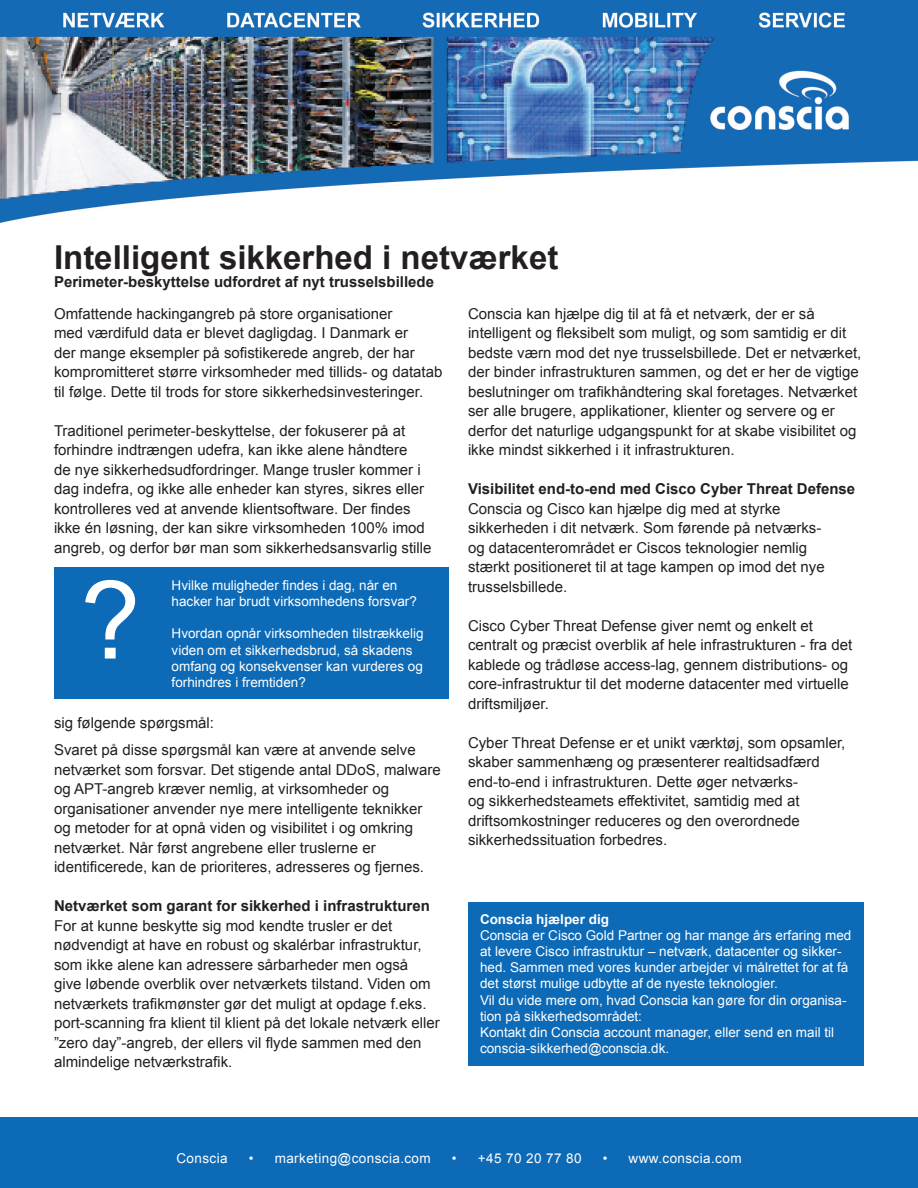
<style>
.page{position:relative;width:918px;height:1188px;background:#fff}
.page>*{position:absolute;margin:0;border:0;box-sizing:border-box;transform-origin:0 0}
.t1{font:108px "Arial";color:#fff}
.t2{font:700 33px "Arial";color:#231f20}
.t3{font:15px/19.5px "Arial";color:#231f20}
.t4{font:700 15px "Arial";color:#231f20}
.t5{font:13.5px/16.2px "Arial";color:#fff}
.t6{font:13.5px "Arial";letter-spacing:.03em;color:#fff}
.t7{font:700 13.5px "Arial";color:#fff}
.s1{font-weight:700}
</style>
<div class="page">
<img style="left:0;top:0;width:917px;height:222px">
<div style="left:0;top:1118px;width:918px;height:70px;background:#0d6ab7"></div>
<div style="left:160px;top:568px;width:289px;height:131px;background:#0d6ab7"></div>
<div style="left:54px;top:568px;width:113px;height:131px;background:#0d6ab7"></div>
<div style="left:468px;top:902px;width:396px;height:163px;background:#0d6ab7"></div>
<p class="t2" style="left:54px;top:235px;width:506px">Intelligent sikkerhed i netværket</p>
<p class="t4" style="left:54px;top:271px;width:382px">Perimeter-beskyttelse udfordret af nyt trusselsbillede</p>
<p class="t3" style="left:54px;top:304px;width:390px">Omfattende hackingangreb på store organisationer<br>med værdifuld data er blevet dagligdag. I Danmark er<br>der mange eksempler på sofistikerede angreb, der har kompromitteret større virksomheder med tillids- og datatab til følge. Dette til trods for store sikkerhedsinvesteringer.</p>
<p class="t3" style="left:54px;top:421px;width:379px">Traditionel perimeter-beskyttelse, der fokuserer på at forhindre indtrængen udefra, kan ikke alene håndtere<br>de nye sikkerhedsudfordringer. Mange trusler kommer i dag indefra, og ikke alle enheder kan styres, sikres eller kontrolleres ved at anvende klientsoftware. Der findes ikke én løsning, der kan sikre virksomheden 100% imod angreb, og derfor bør man som sikkerhedsansvarlig stille</p>
<p class="t1" style="left:80px;top:550px;width:62px">?</p>
<p class="t5" style="left:172px;top:577px;width:247px">Hvilke muligheder findes i dag, når en hacker har brudt virksomhedens forsvar?</p>
<p class="t5" style="left:172px;top:626px;width:254px">Hvordan opnår virksomheden tilstrækkelig viden om et sikkerhedsbrud, så skadens omfang og konsekvenser kan vurderes og</p>
<p class="t5" style="left:172px;top:674px;width:136px">forhindres i fremtiden?</p>
<p class="t3" style="left:54px;top:713px;width:162px">sig følgende spørgsmål:</p>
<p class="t3" style="left:54px;top:740px;width:388px">Svaret på disse spørgsmål kan være at anvende selve netværket som forsvar. Det stigende antal DDoS, malware og APT-angreb kræver nemlig, at virksomheder og organisationer anvender nye mere intelligente teknikker og metoder for at opnå viden og visibilitet i og omkring netværket. Når først angrebene eller truslerne er identificerede, kan de prioriteres, adresseres og fjernes.</p>
<p class="t3" style="left:54px;top:896px;width:387px"><span class="s1">Netværket som garant for sikkerhed i infrastrukturen </span>For at kunne beskytte sig mod kendte trusler er det nødvendigt at have en robust og skalérbar infrastruktur, som ikke alene kan adressere sårbarheder men også<br>give løbende overblik over netværkets tilstand. Viden om netværkets trafikmønster gør det muligt at opdage f.eks. port-scanning fra klient til klient på det lokale netværk eller ”zero day”-angreb, der ellers vil flyde sammen med den almindelige netværkstrafik.</p>
<p class="t3" style="left:468px;top:304px;width:395px">Conscia kan hjælpe dig til at få et netværk, der er så intelligent og fleksibelt som muligt, og som samtidig er dit bedste værn mod det nye trusselsbillede. Det er netværket, der binder infrastrukturen sammen, og det er her de vigtige beslutninger om trafikhåndtering skal foretages. Netværket ser alle brugere, applikationer, klienter og servere og er derfor det naturlige udgangspunkt for at skabe visibilitet og ikke mindst sikkerhed i it infrastrukturen.</p>
<p class="t3" style="left:468px;top:479px;width:389px"><span class="s1">Visibilitet end-to-end med Cisco Cyber Threat Defense </span>Conscia og Cisco kan hjælpe dig med at styrke sikkerheden i dit netværk. Som førende på netværks-<br>og datacenterområdet er Ciscos teknologier nemlig<br>stærkt positioneret til at tage kampen op imod det nye trusselsbillede.</p>
<p class="t3" style="left:468px;top:616px;width:386px">Cisco Cyber Threat Defense giver nemt og enkelt et centralt og præcist overblik af hele infrastrukturen - fra det kablede og trådløse access-lag, gennem distributions- og core-infrastruktur til det moderne datacenter med virtuelle driftsmiljøer.</p>
<p class="t3" style="left:468px;top:733px;width:379px">Cyber Threat Defense er et unikt værktøj, som opsamler, skaber sammenhæng og præsenterer realtidsadfærd end-to-end i infrastrukturen. Dette øger netværks-<br>og sikkerhedsteamets effektivitet, samtidig med at driftsomkostninger reduceres og den overordnede sikkerhedssituation forbedres.</p>
<p class="t7" style="left:480px;top:910px;width:131px">Conscia hjælper dig</p>
<p class="t5" style="left:480px;top:927px;width:373px">Conscia er Cisco Gold Partner og har mange års erfaring med at levere Cisco infrastruktur – netværk, datacenter og sikker&shy;hed. Sammen med vores kunder arbejder vi målrettet for at få det størst mulige udbytte af de nyeste teknologier.</p>
<p class="t5" style="left:480px;top:992px;width:368px">Vil du vide mere om, hvad Conscia kan gøre for din organisa&shy;tion på sikkerhedsområdet:<br>Kontakt din Conscia account manager, eller send en mail til conscia-sikkerhed@conscia.dk.</p>
<p class="t6" style="left:176px;top:1149px;width:53px">Conscia</p>
<p class="t6" style="left:249px;top:1149px;width:184px">• marketing@conscia.com</p>
<p class="t5" style="left:452px;top:1150px;width:131px">• +45 70 20 77 80</p>
<p class="t6" style="left:603px;top:1149px;width:140px">• www.conscia.com</p>
</div>
